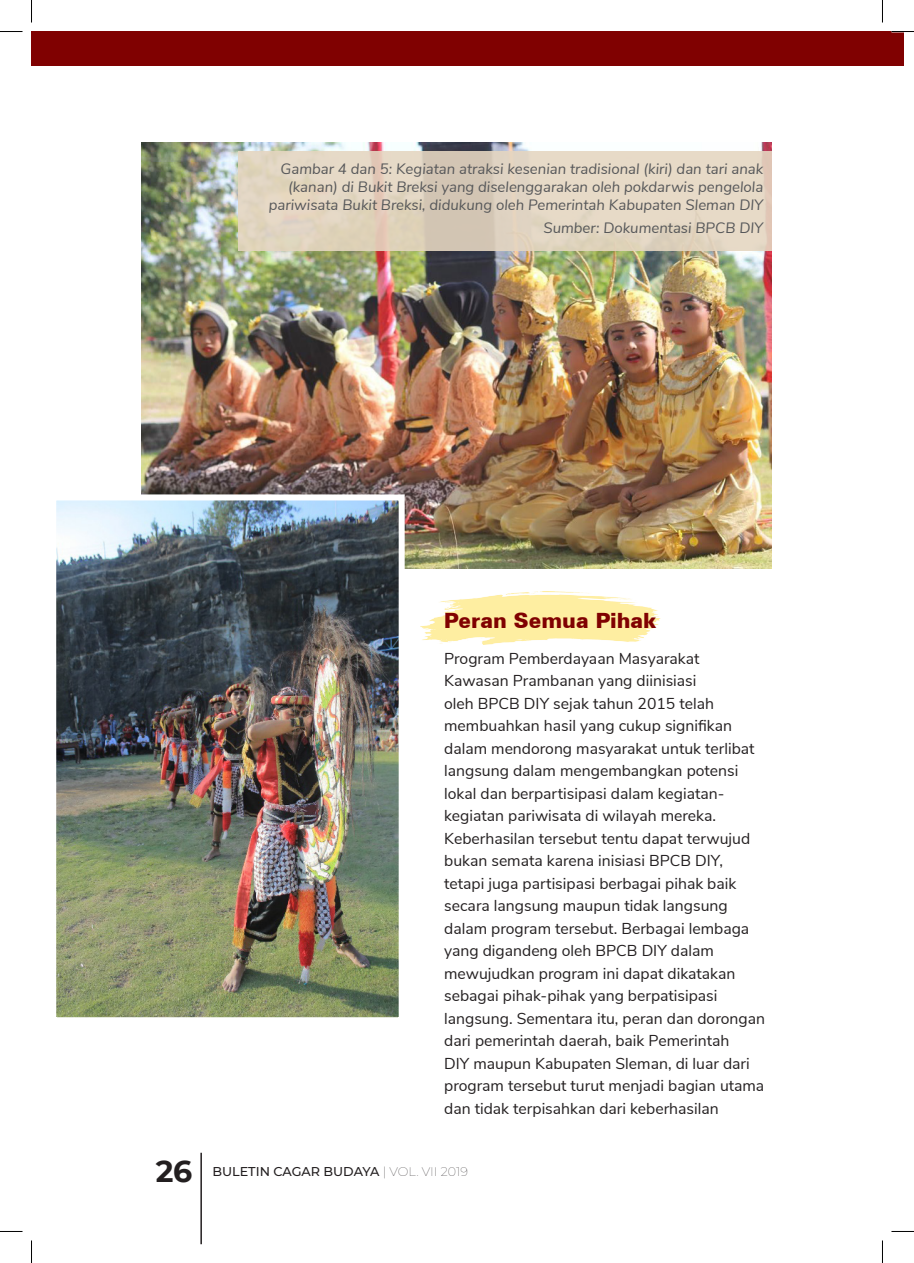
<style>
.page{position:relative;width:914px;height:1263px;background:#fff}
.page>*{position:absolute;margin:0;border:0;box-sizing:border-box;transform-origin:0 0}
.t1{font:700 30px "Montserrat";color:#231f20}
.ISI_0{font:900 21px "Zurich BT";color:#800101}
.ISI_0-2{font:15.75px/22.5px "Nunito Sans";color:#231f20}
.Ket_gambar{font:italic 15px/18px "Nunito Sans";color:#57585a;text-align:right}
.t2{font:500 12.75px "Montserrat";color:#231f20}
.s1{font-weight:100}
</style>
<div class="page">
<hr style="left:200px;top:1152px;width:2px;height:91px;background:#231f20">
<img style="left:141px;top:142px;width:630px;height:426px">
<img style="left:57px;top:501px;width:340px;height:514px">
<div style="left:50px;top:494px;width:354px;height:528px;border:6px solid #fff"></div>
<svg style="left:238px;top:151px;width:533px;height:99px;fill:#e4d7c4"></svg>
<img style="left:421px;top:591px;width:239px;height:53px">
<div style="left:32px;top:32px;width:871px;height:34px;background:#800101"></div>
<svg style="left:0;top:31px;width:22px;height:1px"></svg>
<svg style="left:891px;top:31px;width:22px;height:1px"></svg>
<svg style="left:31px;top:0;width:1px;height:22px"></svg>
<svg style="left:31px;top:1240px;width:1px;height:22px"></svg>
<svg style="left:882px;top:0;width:1px;height:22px"></svg>
<svg style="left:882px;top:1240px;width:1px;height:22px"></svg>
<p class="Ket_gambar" style="left:269px;top:159px;width:496px">Gambar 4 dan 5: Kegiatan atraksi kesenian tradisional (kiri) dan tari anak (kanan) di Bukit Breksi yang diselenggarakan oleh pokdarwis pengelola pariwisata Bukit Breksi, didukung oleh Pemerintah Kabupaten Sleman DIY</p>
<p class="Ket_gambar" style="left:543px;top:217px;width:221px">Sumber: Dokumentasi BPCB DIY</p>
<p class="ISI_0" style="left:444px;top:608px;width:214px">Peran Semua Pihak</p>
<p class="ISI_0-2" style="left:444px;top:645px;width:322px">Program Pemberdayaan Masyarakat Kawasan Prambanan yang diinisiasi<br>oleh BPCB DIY sejak tahun 2015 telah membuahkan hasil yang cukup signifikan dalam mendorong masyarakat untuk terlibat langsung dalam mengembangkan potensi lokal dan berpartisipasi dalam kegiatan&shy;kegiatan pariwisata di wilayah mereka.<br>Keberhasilan tersebut tentu dapat terwujud bukan semata karena inisiasi BPCB DIY, tetapi juga partisipasi berbagai pihak baik secara langsung maupun tidak langsung dalam program tersebut. Berbagai lembaga yang digandeng oleh BPCB DIY dalam mewujudkan program ini dapat dikatakan sebagai pihak-pihak yang berpatisipasi langsung. Sementara itu, peran dan dorongan dari pemerintah daerah, baik Pemerintah<br>DIY maupun Kabupaten Sleman, di luar dari program tersebut turut menjadi bagian utama dan tidak terpisahkan dari keberhasilan</p>
<h1 class="t1" style="left:156px;top:1149px;width:38px">26</h1>
<p class="t2" style="left:212px;top:1162px;width:257px">BULETIN CAGAR BUDAYA <span class="s1">| VOL. VII 2019</span></p>
</div>
